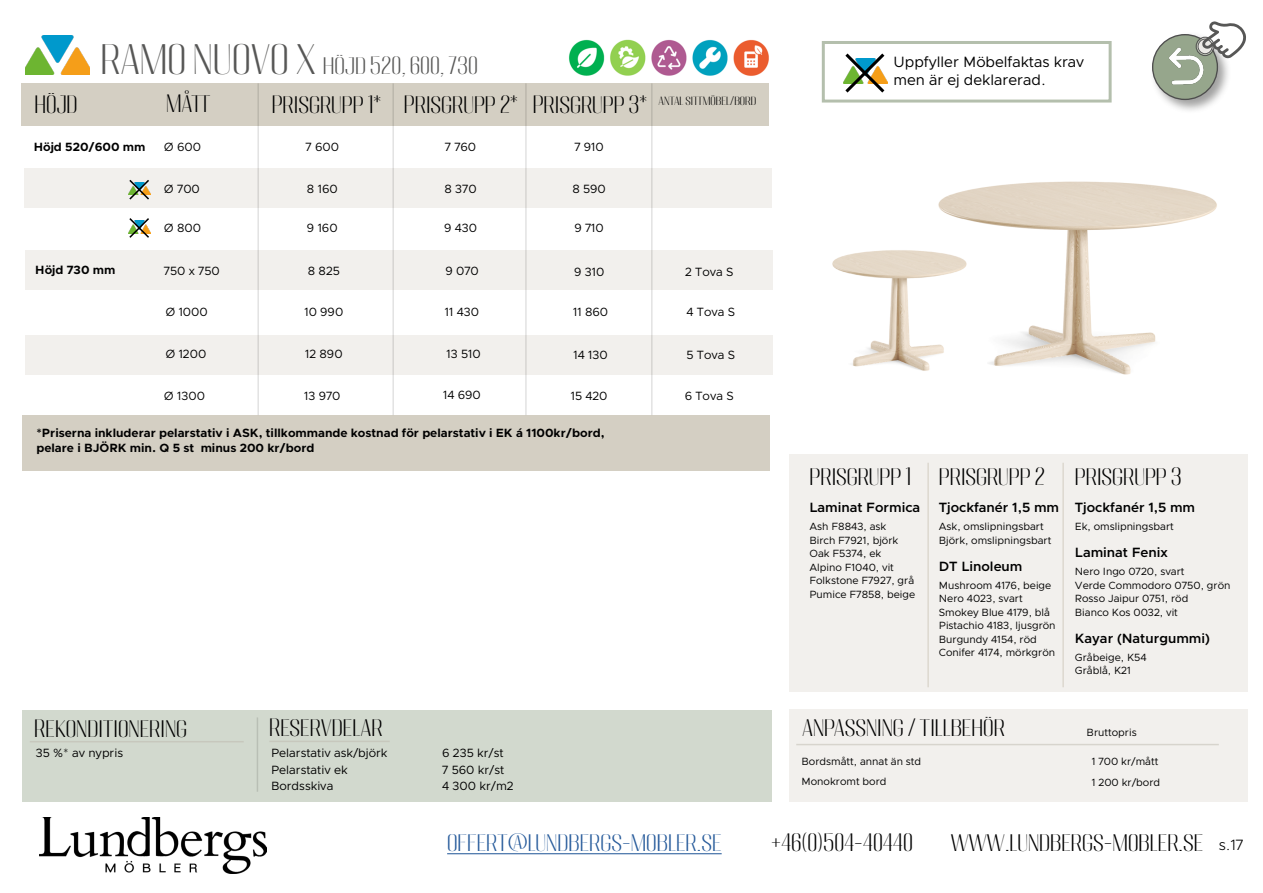
<style>
.page{position:relative;width:1263px;height:893px;background:#fff}
.page>*{position:absolute;margin:0;border:0;box-sizing:border-box;transform-origin:0 0}
.t1{font:300 21px "Migha";color:#000}
.t2{font:300 21px "Migha";color:#275b9b}
.t3{font:300 21px "Migha";color:#575756}
.t4{font:15px/18px "Clarity City";color:#000}
.t5{font:300 15px "Clarity City";color:#000}
.t6{font:600 13.5px "Clarity City";color:#000}
.t7{font:12px/16.5px "Clarity City";color:#000}
.t8{font:700 12px/14.4px "Clarity City";color:#000}
.t9{font:10.5px/13.5px "Clarity City";color:#000}
.s1{font-size:37.5px}
</style>
<div class="page">
<div style="left:25px;top:335px;width:748px;height:39px;background:#f2f0ed"></div>
<div style="left:24px;top:168px;width:747px;height:39px;background:#f2f0ed"></div>
<div style="left:21px;top:83px;width:748px;height:43px;background:#d4cfc3"></div>
<div style="left:25px;top:251px;width:748px;height:39px;background:#f2f0ed"></div>
<hr style="left:257px;top:83px;width:2px;height:332px;background:#000">
<hr style="left:392px;top:83px;width:2px;height:332px;background:#000">
<hr style="left:525px;top:83px;width:2px;height:332px;background:#000">
<hr style="left:651px;top:83px;width:1px;height:332px;background:#000">
<hr style="left:447px;top:853px;width:275px;height:1px;background:#275b9b">
<div style="left:22px;top:710px;width:749px;height:91px;background:#d2d9ce"></div>
<hr style="left:30px;top:741px;width:214px;height:1px;background:#bdb8ad">
<div style="left:789px;top:710px;width:459px;height:92px;background:#f2f0ed"></div>
<hr style="left:796px;top:744px;width:423px;height:1px;background:#bdb8ad">
<img style="left:938px;top:181px;width:279px;height:194px">
<img style="left:832px;top:245px;width:154px;height:127px">
<hr style="left:257px;top:717px;width:1px;height:75px;background:#000">
<hr style="left:269px;top:741px;width:121px;height:1px;background:#bdb8ad">
<img style="left:26px;top:36px;width:64px;height:39px">
<img style="left:569px;top:39px;width:200px;height:37px">
<img style="left:39px;top:817px;width:228px;height:56px">
<svg style="left:128px;top:180px;width:23px;height:20px"></svg>
<svg style="left:128px;top:218px;width:23px;height:20px"></svg>
<div style="left:22px;top:415px;width:747px;height:55px;background:#d4cfc3"></div>
<div style="left:789px;top:454px;width:459px;height:238px;background:#f2f0ed"></div>
<hr style="left:1062px;top:463px;width:2px;height:224px;background:#aa9f87">
<hr style="left:927px;top:463px;width:2px;height:224px;background:#aa9f87">
<div style="left:1149px;top:31px;width:82px;height:82px;background:#575756;opacity:.8"></div>
<svg style="left:1153px;top:35px;width:64px;height:64px"></svg>
<div style="left:1152px;top:34px;width:66px;height:66px;border:1px solid #000;border-radius:50%"></div>
<img style="left:1162px;top:42px;width:48px;height:46px">
<svg style="left:843px;top:53px;width:45px;height:40px"></svg>
<svg style="left:1194px;top:31px;width:37px;height:36px"></svg>
<h1 class="t3" style="left:101px;top:52px;width:379px"><span class="s1">RAMO NUOVO X</span> HÖJD 520, 600, 730</h1>
<h1 class="t1" style="left:35px;top:91px;width:45px">HÖJD</h1>
<h1 class="t1" style="left:166px;top:89px;width:46px">MÅTT</h1>
<h1 class="t1" style="left:272px;top:91px;width:486px">PRISGRUPP 1* PRISGRUPP 2* PRISGRUPP 3* <sup>ANTAL</sup> <sup>SITTMÖBEL/BORD</sup></h1>
<p class="t8" style="left:34px;top:140px;width:113px">Höjd 520/600 mm</p>
<p class="t7" style="left:306px;top:139px;width:35px">7 600</p>
<p class="t7" style="left:164px;top:139px;width:39px">Ø 600</p>
<p class="t7" style="left:164px;top:181px;width:38px">Ø 700</p>
<p class="t7" style="left:445px;top:139px;width:33px">7 760</p>
<p class="t7" style="left:444px;top:180px;width:34px">8 370</p>
<p class="t7" style="left:444px;top:220px;width:35px">9 430</p>
<p class="t7" style="left:574px;top:139px;width:31px">7 910</p>
<p class="t7" style="left:572px;top:180px;width:35px">8 590</p>
<p class="t7" style="left:574px;top:220px;width:31px">9 710</p>
<p class="t7" style="left:307px;top:180px;width:32px">8 160</p>
<p class="t7" style="left:307px;top:220px;width:32px">9 160</p>
<p class="t7" style="left:164px;top:219px;width:39px">Ø 800</p>
<p class="t8" style="left:35px;top:263px;width:82px">Höjd 730 mm</p>
<p class="t7" style="left:164px;top:263px;width:57px">750 x 750</p>
<p class="t7" style="left:308px;top:263px;width:34px">8 825</p>
<p class="t7" style="left:445px;top:263px;width:35px">9 070</p>
<p class="t7" style="left:574px;top:263px;width:32px">9 310</p>
<p class="t7" style="left:165px;top:303px;width:44px">Ø 1000</p>
<p class="t7" style="left:165px;top:346px;width:42px">Ø 1200</p>
<p class="t7" style="left:164px;top:387px;width:43px">Ø 1300</p>
<p class="t7" style="left:304px;top:303px;width:40px">10 990</p>
<p class="t7" style="left:305px;top:346px;width:39px">12 890</p>
<p class="t7" style="left:304px;top:388px;width:38px">13 970</p>
<p class="t7" style="left:445px;top:303px;width:36px">11 430</p>
<p class="t7" style="left:446px;top:346px;width:36px">13 510</p>
<p class="t7" style="left:443px;top:387px;width:39px">14 690</p>
<p class="t7" style="left:573px;top:303px;width:37px">11 860</p>
<p class="t7" style="left:574px;top:346px;width:36px">14 130</p>
<p class="t7" style="left:571px;top:388px;width:38px">15 420</p>
<p class="t8" style="left:36px;top:426px;width:570px">*Priserna inkluderar pelarstativ i ASK, tillkommande kostnad för pelarstativ i EK á 1100kr/bord, pelare i BJÖRK min. Q 5 st minus 200 kr/bord</p>
<p class="t7" style="left:685px;top:263px;width:50px">2 Tova S</p>
<p class="t7" style="left:687px;top:303px;width:50px">4 Tova S</p>
<p class="t7" style="left:686px;top:347px;width:50px">5 Tova S</p>
<p class="t7" style="left:685px;top:388px;width:50px">6 Tova S</p>
<h2 class="t4" style="left:893px;top:53px;width:192px">Uppfyller Möbelfaktas krav men är ej deklarerad.</h2>
<h1 class="t1" style="left:809px;top:462px;width:103px">PRISGRUPP 1</h1>
<p class="t6" style="left:809px;top:499px;width:112px">Laminat Formica</p>
<p class="t9" style="left:809px;top:520px;width:107px">Ash F8843, ask<br>Birch F7921, björk<br>Oak F5374, ek<br>Alpino F1040, vit<br>Folkstone F7927, grå<br>Pumice F7858, beige</p>
<h1 class="t1" style="left:939px;top:462px;width:108px">PRISGRUPP 2</h1>
<p class="t6" style="left:939px;top:499px;width:122px">Tjockfanér 1,5 mm</p>
<p class="t9" style="left:939px;top:520px;width:114px">Ask, omslipningsbart<br>Björk, omslipningsbart</p>
<p class="t6" style="left:939px;top:558px;width:85px">DT Linoleum</p>
<p class="t9" style="left:939px;top:578px;width:118px">Mushroom 4176, beige<br>Nero 4023, svart<br>Smokey Blue 4179, blå<br>Pistachio 4183, ljusgrön<br>Burgundy 4154, röd<br>Conifer 4174, mörkgrön</p>
<h1 class="t1" style="left:1075px;top:462px;width:108px">PRISGRUPP 3</h1>
<p class="t6" style="left:1075px;top:499px;width:122px">Tjockfanér 1,5 mm</p>
<p class="t9" style="left:1075px;top:520px;width:100px">Ek, omslipningsbart</p>
<p class="t6" style="left:1075px;top:544px;width:94px">Laminat Fenix</p>
<p class="t9" style="left:1075px;top:565px;width:157px">Nero Ingo 0720, svart<br>Verde Commodoro 0750, grön<br>Rosso Jaipur 0751, röd<br>Bianco Kos 0032, vit</p>
<p class="t6" style="left:1075px;top:630px;width:136px">Kayar (Naturgummi)</p>
<p class="t9" style="left:1075px;top:650px;width:73px">Gråbeige, K54<br>Gråblå, K21</p>
<h1 class="t1" style="left:34px;top:715px;width:154px">REKONDITIONERING</h1>
<h1 class="t1" style="left:802px;top:714px;width:204px">ANPASSNING / TILLBEHÖR</h1>
<p class="t9" style="left:1087px;top:726px;width:52px">Bruttopris</p>
<p class="t9" style="left:801px;top:754px;width:121px">Bordsmått, annat än std</p>
<p class="t9" style="left:1092px;top:754px;width:68px">1 700 kr/mått</p>
<p class="t9" style="left:801px;top:775px;width:86px">Monokromt bord</p>
<p class="t9" style="left:1092px;top:775px;width:70px">1 200 kr/bord</p>
<h1 class="t1" style="left:269px;top:713px;width:115px">RESERVDELAR</h1>
<p class="t7" style="left:271px;top:745px;width:118px">Pelarstativ ask/björk<br>Pelarstativ ek<br>Bordsskiva</p>
<p class="t7" style="left:442px;top:745px;width:73px">6 235 kr/st<br>7 560 kr/st<br>4 300 kr/m2</p>
<p class="t7" style="left:36px;top:745px;width:89px">35 %* av nypris</p>
<h1 class="t2" style="left:447px;top:828px;width:276px">OFFERT@LUNDBERGS-MOBLER.SE</h1>
<h1 class="t1" style="left:771px;top:828px;width:143px">+46(0)504-40440</h1>
<h1 class="t1" style="left:951px;top:828px;width:254px">WWW.LUNDBERGS-MOBLER.SE</h1>
<h2 class="t5" style="left:1219px;top:836px;width:26px">s.17</h2>
</div>
